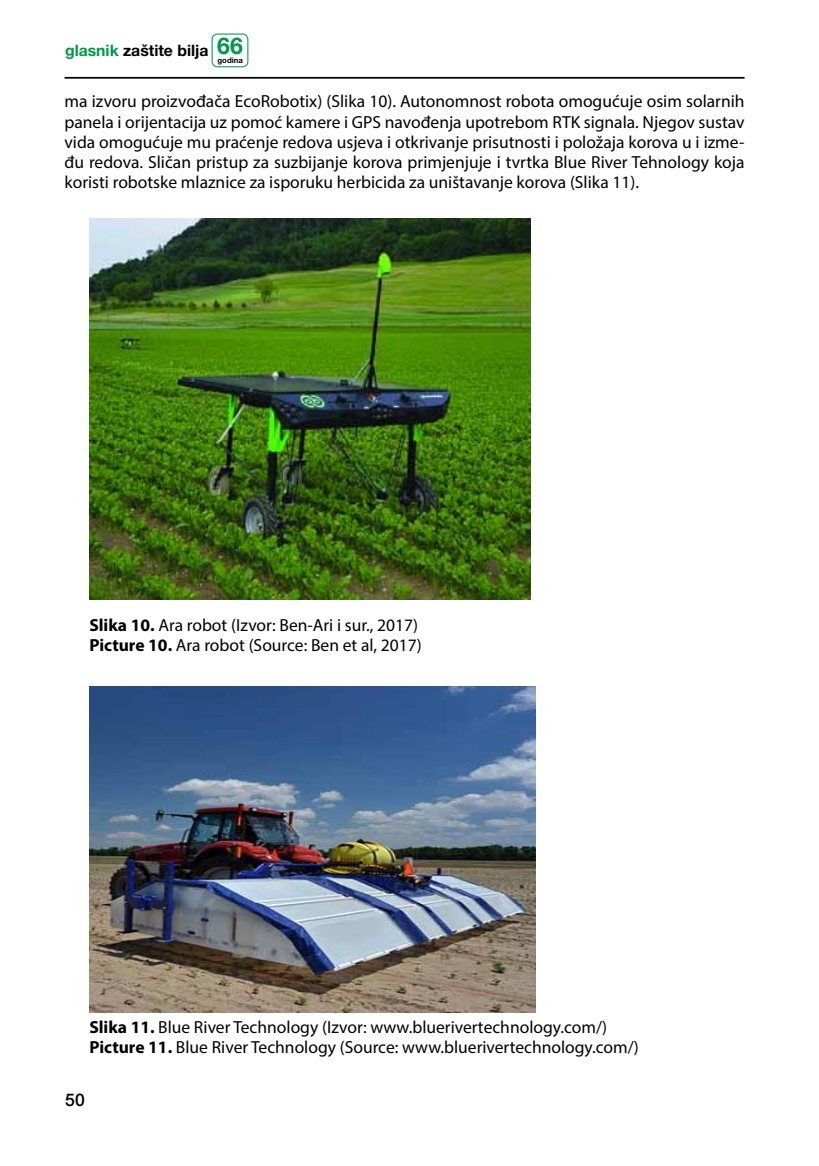
<style>
.page{position:relative;width:819px;height:1166px;background:#fff}
.page>*{position:absolute;margin:0;border:0;box-sizing:border-box;transform-origin:0 0}
.t1{font:17.5px/20.1px "Myriad Pro";color:#000}
.t2{font:500 17.5px "Helvetica Neue LT Pro";color:#000}
.t3{font:700 15.75px "Helvetica Neue LT Pro";color:#000}
.t4{font:700 7.7px "Helvetica Neue LT Pro";color:#000}
.s1{color:#00984a}
.s2{font-size:23.1px;color:#00984a}
.s3{font-weight:700}
</style>
<div class="page">
<hr style="left:64px;top:77px;width:680px;height:2px;background:#000">
<div style="left:211px;top:34px;width:37px;height:33px;border:1px solid #00984a;border-radius:5px"></div>
<img style="left:89px;top:219px;width:441px;height:381px">
<img style="left:89px;top:686px;width:447px;height:326px">
<p class="t3" style="left:65px;top:40px;width:179px"><span class="s1">glasnik</span> zaštite bilja <span class="s2">66</span></p>
<p class="t4" style="left:217px;top:56px;width:27px">godina</p>
<p class="t1" style="left:64px;top:91px;width:681px;text-align:justify">ma izvoru proizvođača EcoRobotix) (Slika 10). Autonomnost robota omogućuje osim solarnih panela i orijentacija uz pomoć kamere i GPS navođenja upotrebom RTK signala. Njegov sustav vida omogućuje mu praćenje redova usjeva i otkrivanje prisutnosti i položaja korova u i izme&shy;đu redova. Sličan pristup za suzbijanje korova primjenjuje i tvrtka Blue River Tehnology koja koristi robotske mlaznice za isporuku herbicida za uništavanje korova (Slika 11).</p>
<p class="t1" style="left:89px;top:614px;width:334px"><span class="s3">Slika 10.</span> Ara robot (Izvor: Ben-Ari i sur., 2017)<br><span class="s3">Picture 10.</span> Ara robot (Source: Ben et al, 2017)</p>
<p class="t1" style="left:89px;top:1017px;width:551px"><span class="s3">Slika 11.</span> Blue River Technology (Izvor: www.bluerivertechnology.com/)<br><span class="s3">Picture 11.</span> Blue River Technology (Source: www.bluerivertechnology.com/)</p>
<p class="t2" style="left:65px;top:1090px;width:21px">50</p>
</div>
